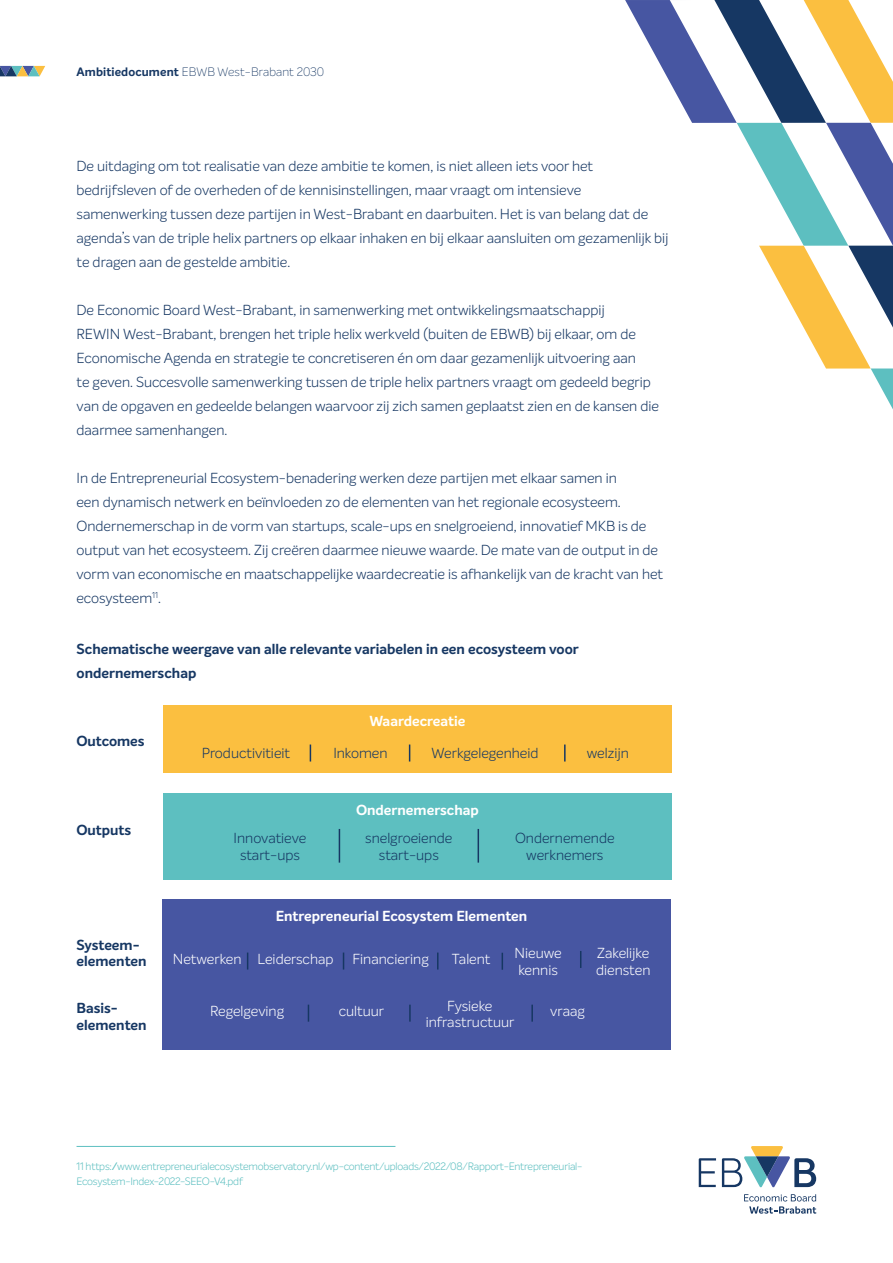
<style>
.page{position:relative;width:893px;height:1263px;background:#fff}
.page>*{position:absolute;margin:0;border:0;box-sizing:border-box;transform-origin:0 0}
.t1{font:300 14.25px/24px "Intelo";color:#163763}
.t2{font:700 14.25px/16.5px "Intelo";color:#163763}
.t3{font:300 14.25px/16.5px "Intelo";color:#fff}
.t4{font:700 14.25px "Intelo";color:#fff}
.t5{font:100 12px "Intelo";letter-spacing:.01em;color:#163763}
.t6{font:300 10.5px/15px "Intelo";letter-spacing:-.02em;color:#5dbfc0}
.s1{font-weight:700}
</style>
<div class="page">
<svg style="left:0;top:66px;width:45px;height:10px"></svg>
<svg style="left:625px;top:0;width:268px;height:409px"></svg>
<svg style="left:744px;top:1194px;width:72px;height:20px"></svg>
<svg style="left:699px;top:1158px;width:17px;height:29px"></svg>
<svg style="left:722px;top:1146px;width:94px;height:41px"></svg>
<hr style="left:77px;top:1146px;width:318px;height:1px;background:#5dbfc0">
<div style="left:163px;top:705px;width:509px;height:67px;background:#fbbf40"></div>
<div style="left:163px;top:793px;width:509px;height:86px;background:#5dbfc0"></div>
<div style="left:162px;top:899px;width:508px;height:151px;background:#4756a2"></div>
<svg style="left:310px;top:744px;width:1px;height:17px"></svg>
<svg style="left:247px;top:952px;width:1px;height:17px"></svg>
<svg style="left:308px;top:1005px;width:1px;height:17px"></svg>
<svg style="left:343px;top:952px;width:1px;height:17px"></svg>
<svg style="left:409px;top:1005px;width:2px;height:17px"></svg>
<svg style="left:502px;top:953px;width:1px;height:17px"></svg>
<svg style="left:580px;top:951px;width:1px;height:17px"></svg>
<svg style="left:437px;top:952px;width:1px;height:17px"></svg>
<svg style="left:531px;top:1005px;width:2px;height:17px"></svg>
<svg style="left:409px;top:744px;width:1px;height:17px"></svg>
<hr style="left:339px;top:829px;width:1px;height:34px;background:#163763">
<hr style="left:478px;top:829px;width:1px;height:34px;background:#163763">
<svg style="left:564px;top:744px;width:2px;height:17px"></svg>
<p class="t5" style="left:77px;top:65px;width:249px"><span class="s1">Ambitiedocument</span> EBWB West-Brabant 2030</p>
<p class="t1" style="left:77px;top:155px;width:594px">De uitdaging om tot realisatie van deze ambitie te komen, is niet alleen iets voor het bedrijfsleven of de overheden of de kennisinstellingen, maar vraagt om intensieve samenwerking tussen deze partijen in West-Brabant en daarbuiten. Het is van belang dat de agenda’s van de triple helix partners op elkaar inhaken en bij elkaar aansluiten om gezamenlijk bij te dragen aan de gestelde ambitie.</p>
<p class="t1" style="left:77px;top:299px;width:584px">De Economic Board West-Brabant, in samenwerking met ontwikkelingsmaatschappij<br>REWIN West-Brabant, brengen het triple helix werkveld (buiten de EBWB) bij elkaar, om de Economische Agenda en strategie te concretiseren én om daar gezamenlijk uitvoering aan<br>te geven. Succesvolle samenwerking tussen de triple helix partners vraagt om gedeeld begrip van de opgaven en gedeelde belangen waarvoor zij zich samen geplaatst zien en de kansen die daarmee samenhangen.</p>
<p class="t1" style="left:77px;top:467px;width:588px">In de Entrepreneurial Ecosystem-benadering werken deze partijen met elkaar samen in<br>een dynamisch netwerk en beïnvloeden zo de elementen van het regionale ecosysteem.<br>Ondernemerschap in de vorm van startups, scale-ups en snelgroeiend, innovatief MKB is de output van het ecosysteem. Zij creëren daarmee nieuwe waarde. De mate van de output in de vorm van economische en maatschappelijke waardecreatie is afhankelijk van de kracht van het ecosysteem<sup>11</sup>.</p>
<p class="t2" style="left:77px;top:637px;width:504px;line-height:24px">Schematische weergave van alle relevante variabelen in een ecosysteem voor ondernemerschap</p>
<p class="t2" style="left:77px;top:734px;width:70px">Outcomes</p>
<p class="t2" style="left:77px;top:822px;width:56px">Outputs</p>
<p class="t2" style="left:77px;top:937px;width:72px">Systeem&shy;elementen</p>
<p class="t2" style="left:77px;top:1000px;width:72px">Basis&shy;elementen</p>
<p class="t1" style="left:202px;top:741px;width:90px">Productivitieit</p>
<p class="t1" style="left:234px;top:830px;width:74px;line-height:16.5px;text-align:center">Innovatieve start-ups</p>
<p class="t4" style="left:369px;top:714px;width:97px">Waardecreatie</p>
<p class="t1" style="left:333px;top:741px;width:56px">Inkomen</p>
<p class="t1" style="left:432px;top:741px;width:108px">Werkgelegenheid</p>
<p class="t1" style="left:587px;top:741px;width:44px">welzijn</p>
<p class="t4" style="left:356px;top:803px;width:124px">Ondernemerschap</p>
<p class="t1" style="left:365px;top:830px;width:89px;line-height:16.5px;text-align:center">snelgroeiende start-ups</p>
<p class="t1" style="left:515px;top:830px;width:101px;line-height:16.5px;text-align:center">Ondernemende werknemers</p>
<p class="t4" style="left:276px;top:909px;width:253px">Entrepreneurial Ecosystem Elementen</p>
<p class="t3" style="left:515px;top:946px;width:49px">Nieuwe kennis</p>
<p class="t3" style="left:596px;top:946px;width:56px">Zakelijke diensten</p>
<p class="t3" style="left:173px;top:951px;width:70px">Netwerken</p>
<p class="t3" style="left:353px;top:951px;width:78px">Financiering</p>
<p class="t3" style="left:426px;top:998px;width:90px;text-align:center">Fysieke infrastructuur</p>
<p class="t3" style="left:258px;top:951px;width:77px">Leiderschap</p>
<p class="t3" style="left:452px;top:951px;width:40px">Talent</p>
<p class="t3" style="left:210px;top:1003px;width:76px">Regelgeving</p>
<p class="t3" style="left:339px;top:1003px;width:47px">cultuur</p>
<p class="t3" style="left:550px;top:1003px;width:36px">vraag</p>
<p class="t6" style="left:77px;top:1159px;width:507px">11 https:/www.entrepreneurialecosystemobservatory.nl/wp-content/uploads/2022/08/Rapport-Entrepreneurial-<br>Ecosystem-Index-2022-SEEO-V4.pdf</p>
</div>
